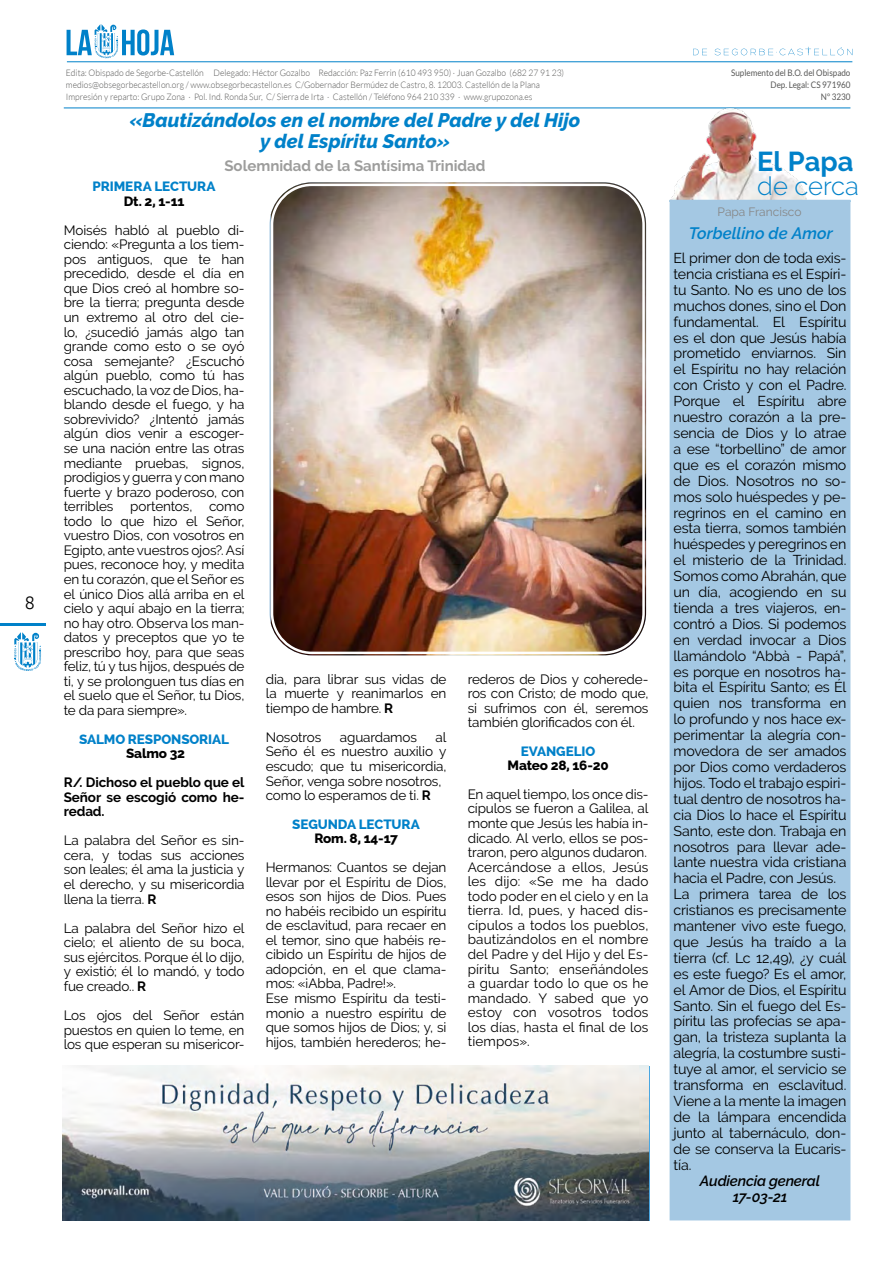
<style>
.page{position:relative;width:893px;height:1263px;background:#fff}
.page>*{position:absolute;margin:0;border:0;box-sizing:border-box;transform-origin:0 0}
.t1{font:700 27.3px "Raleway";color:#0081c9}
.t2{font:300 25.65px "Raleway";color:#0081c9}
.t3{font:italic 800 19.5px/21px "Raleway";color:#0081c9;text-align:center}
.t4{font:300 18px "Ubuntu";color:#000}
.t5{font:italic 600 16.5px "Raleway";letter-spacing:.005em;color:#0081c9}
.t6{font:700 15px "Raleway";color:#9d9d9c}
.t7{font:italic 600 14.7px/15.9px "Raleway";letter-spacing:-.015em;color:#000;text-align:center}
.t8{font:14.25px/15.9px "Raleway";letter-spacing:-.015em;color:#000}
.t9{font:13.5px/14.5px "Raleway";letter-spacing:-.01em;color:#000;text-align:justify}
.t10{font:800 13.5px "Raleway";letter-spacing:-.01em;color:#0081c9}
.t11{font:700 13.5px/14.5px "Raleway";letter-spacing:-.01em;color:#000;text-align:justify}
.t12{font:800 13.5px "Raleway";letter-spacing:-.01em;color:#000}
.t13{font:12px "Raleway";color:#878787}
.t14{font:300 9px/12px "Lato";color:#575756;scale:.95 1}
.t15{font:9px/12px "Lato";color:#575756;text-align:right;scale:.9 1}
.s1{font-weight:700}
</style>
<div class="page">
<hr style="left:0;top:624px;width:46px;height:2px;background:#0081c9">
<svg style="left:14px;top:632px;width:27px;height:39px"></svg>
<hr style="left:64px;top:108px;width:786px;height:1px;background:#0081c9">
<svg style="left:693px;top:49px;width:14px;height:6px"></svg>
<svg style="left:715px;top:47px;width:137px;height:9px"></svg>
<hr style="left:67px;top:61px;width:785px;height:1px;background:#0081c9">
<svg style="left:67px;top:24px;width:107px;height:34px"></svg>
<img style="left:670px;top:107px;width:141px;height:93px">
<div style="left:670px;top:200px;width:180px;height:1020px;background:#a4c8e3"></div>
<img style="left:271px;top:182px;width:375px;height:473px">
<div style="left:266px;top:179px;width:384px;height:480px;border:2px solid #fff;border-radius:45px"></div>
<div style="left:271px;top:184px;width:374px;height:470px;border:2px solid #fff;border-radius:40px"></div>
<img style="left:63px;top:1065px;width:585px;height:155px">
<h3 class="t4" style="left:25px;top:591px;width:12px">8</h3>
<p class="t14" style="left:66px;top:66px;width:526px">Edita: Obispado de Segorbe-Castellón Delegado: Héctor Gozalbo Redacción: Paz Ferrin (610 493 950) · Juan Gozalbo (682 27 91 23) medios@obsegorbecastellon.org / www.obsegorbecastellon.es C/Gobernador Bermúdez de Castro, 8. 12003. Castellón de la Plana<br>Impresión y reparto: Grupo Zona · Pol. Ind. Ronda Sur, C/ Sierra de Irta · Castellón / Teléfono 964 210 339 · www.grupozona.es</p>
<h3 class="t3" style="left:130px;top:109px;width:452px">«Bautizándolos en el nombre del Padre y del Hijo y del Espíritu Santo»</h3>
<p class="t6" style="left:224px;top:157px;width:263px">Solemnidad de la Santísima Trinidad</p>
<p class="t10" style="left:93px;top:179px;width:124px">PRIMERA LECTURA</p>
<p class="t12" style="left:124px;top:193px;width:62px">Dt. 2, 1-11</p>
<p class="t9" style="left:64px;top:223px;width:182px">Moisés habló al pueblo di&shy;ciendo: «Pregunta a los tiem&shy;pos antiguos, que te han precedido, desde el día en que Dios creó al hombre so&shy;bre la tierra; pregunta desde un extremo al otro del cie&shy;lo, ¿sucedió jamás algo tan grande como esto o se oyó cosa semejante? ¿Escuchó algún pueblo, como tú has escuchado, la voz de Dios, ha&shy;blando desde el fuego, y ha sobrevivido? ¿Intentó jamás algún dios venir a escoger&shy;se una nación entre las otras mediante pruebas, signos, prodigios y guerra y con mano fuerte y brazo poderoso, con terribles portentos, como todo lo que hizo el Señor, vuestro Dios, con vosotros en Egipto, ante vuestros ojos?. Así pues, reconoce hoy, y medita en tu corazón, que el Señor es el único Dios allá arriba en el cielo y aquí abajo en la tierra; no hay otro. Observa los man&shy;datos y preceptos que yo te prescribo hoy, para que seas feliz, tú y tus hijos, después de ti, y se prolonguen tus días en el suelo que el Señor, tu Dios, te da para siempre».</p>
<p class="t10" style="left:79px;top:731px;width:151px">SALMO RESPONSORIAL</p>
<p class="t12" style="left:126px;top:746px;width:61px">Salmo 32</p>
<p class="t11" style="left:64px;top:775px;width:182px">R/. Dichoso el pueblo que el Señor se escogió como he&shy;redad.</p>
<p class="t9" style="left:64px;top:833px;width:182px">La palabra del Señor es sin&shy;cera, y todas sus acciones son leales; él ama la justicia y el derecho, y su misericordia llena la tierra. <span class="s1">R</span></p>
<p class="t9" style="left:64px;top:921px;width:182px">La palabra del Señor hizo el cielo; el aliento de su boca, sus ejércitos. Porque él lo dijo, y existió; él lo mandó, y todo fue creado.. <span class="s1">R</span></p>
<p class="t9" style="left:64px;top:1008px;width:182px">Los ojos del Señor están puestos en quien lo teme, en los que esperan su misericor-</p>
<p class="t9" style="left:266px;top:672px;width:182px">dia, para librar sus vidas de la muerte y reanimarlos en tiempo de hambre. <span class="s1">R</span></p>
<p class="t9" style="left:266px;top:730px;width:57px">Nosotros</p>
<p class="t9" style="left:340px;top:730px;width:79px">aguardamos</p>
<p class="t9" style="left:266px;top:730px;width:182px;text-align:left;text-indent:170px">al<br>Seño él es nuestro auxilio y escudo; que tu misericordia,<br>Señor, venga sobre nosotros, como lo esperamos de ti. <span class="s1">R</span></p>
<p class="t10" style="left:292px;top:816px;width:129px">SEGUNDA LECTURA</p>
<p class="t12" style="left:314px;top:830px;width:85px">Rom. 8, 14-17</p>
<p class="t9" style="left:266px;top:860px;width:182px;text-align:left">Hermanos: Cuantos se dejan llevar por el Espíritu de Dios, esos son hijos de Dios. Pues no habéis recibido un espíritu de esclavitud, para recaer en el temor, sino que habéis re&shy;cibido un Espíritu de hijos de adopción, en el que clama&shy;mos: «¡Abba, Padre!».<br>Ese mismo Espíritu da testi&shy;monio a nuestro espíritu de que somos hijos de Dios; y, si hijos, también herederos; he-</p>
<p class="t9" style="left:468px;top:672px;width:182px">rederos de Dios y coherede&shy;ros con Cristo; de modo que, si sufrimos con él, seremos también glorificados con él.</p>
<p class="t10" style="left:521px;top:743px;width:76px">EVANGELIO</p>
<p class="t12" style="left:508px;top:758px;width:103px">Mateo 28, 16-20</p>
<p class="t9" style="left:468px;top:787px;width:182px">En aquel tiempo, los once dis&shy;cípulos se fueron a Galilea, al monte que Jesús les había in&shy;dicado. Al verlo, ellos se pos&shy;traron, pero algunos dudaron.<br>Acercándose a ellos, Jesús les dijo: «Se me ha dado todo poder en el cielo y en la tierra. Id, pues, y haced dis&shy;cípulos a todos los pueblos, bautizándolos en el nombre del Padre y del Hijo y del Es&shy;píritu Santo; enseñándoles a guardar todo lo que os he mandado. Y sabed que yo estoy con vosotros todos los días, hasta el final de los tiempos».</p>
<p class="t15" style="left:731px;top:66px;width:134px">Suplemento del B.O. del Obispado<br>Dep. Legal: CS 971960<br>Nº 3230</p>
<h1 class="t1" style="left:757px;top:146px;width:98px">El Papa</h1>
<h2 class="t2" style="left:757px;top:171px;width:103px">de cerca</h2>
<p class="t13" style="left:718px;top:205px;width:85px">Papa Francisco</p>
<p class="t5" style="left:689px;top:224px;width:146px">Torbellino de Amor</p>
<p class="t8" style="left:674px;top:250px;width:174px">El primer don de toda exis&shy;tencia cristiana es el Espíri&shy;tu Santo. No es uno de los muchos dones, sino el Don fundamental. El Espíritu es el don que Jesús había prometido enviarnos. Sin el Espíritu no hay relación con Cristo y con el Padre.<br>Porque el Espíritu abre nuestro corazón a la pre&shy;sencia de Dios y lo atrae a ese “torbellino” de amor que es el corazón mismo de Dios. Nosotros no so&shy;mos solo huéspedes y pe&shy;regrinos en el camino en esta tierra, somos también huéspedes y peregrinos en el misterio de la Trinidad.<br>Somos como Abrahán, que un día, acogiendo en su tienda a tres viajeros, en&shy;contró a Dios. Si podemos en verdad invocar a Dios llamándolo “Abbà - Papá”, es porque en nosotros ha&shy;bita el Espíritu Santo; es Él quien nos transforma en lo profundo y nos hace ex&shy;perimentar la alegría con&shy;movedora de ser amados por Dios como verdaderos hijos. Todo el trabajo espiri&shy;tual dentro de nosotros ha&shy;cia Dios lo hace el Espíritu<br>Santo, este don. Trabaja en nosotros para llevar ade&shy;lante nuestra vida cristiana hacia el Padre, con Jesús.<br>La primera tarea de los cristianos es precisamente mantener vivo este fuego, que Jesús ha traído a la tierra (cf. Lc 12,49), ¿y cuál es este fuego? Es el amor, el Amor de Dios, el Espíritu<br>Santo. Sin el fuego del Es&shy;píritu las profecías se apa&shy;gan, la tristeza suplanta la alegría, la costumbre susti&shy;tuye al amor, el servicio se transforma en esclavitud.<br>Viene a la mente la imagen de la lámpara encendida junto al tabernáculo, don&shy;de se conserva la Eucaris&shy;tía.</p>
<p class="t7" style="left:700px;top:1173px;width:122px">Audiencia general<br>17-03-21</p>
</div>
